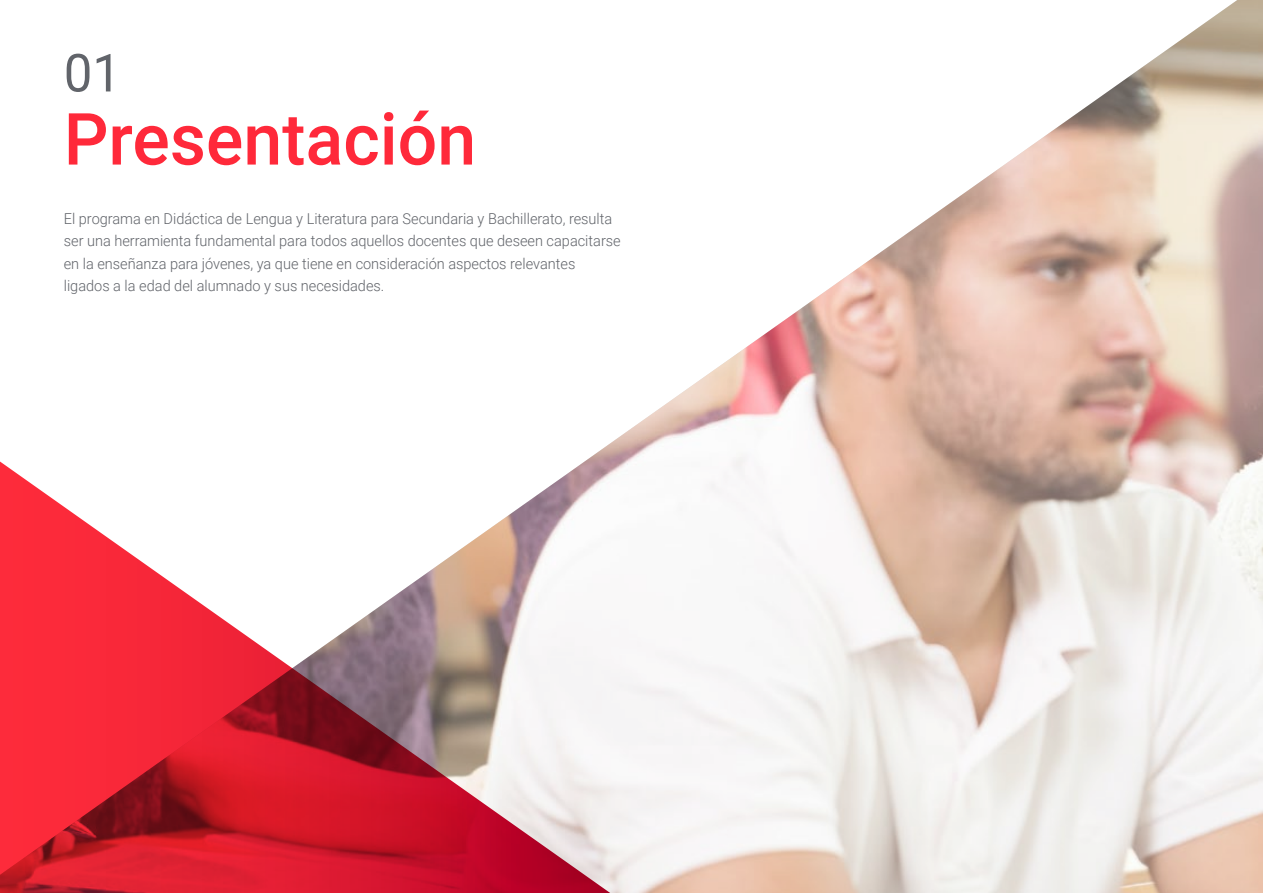
<style>
.page{position:relative;width:1263px;height:893px;background:#fff}
.page>*{position:absolute;margin:0;border:0;box-sizing:border-box;transform-origin:0 0}
.t1{font:500 72px "Roboto";color:#ff293a}
.t2{font:52.5px "Roboto";color:#61646a}
.t3{font:300 15px/22.5px "Roboto";color:#61646a}
</style>
<div class="page">
<img style="left:607px;top:0;width:656px;height:893px">
<svg style="left:0;top:446px;width:640px;height:447px"></svg>
<h2 class="t2" style="left:64px;top:36px;width:59px">01</h2>
<h1 class="t1" style="left:64px;top:89px;width:414px">Presentación</h1>
<p class="t3" style="left:64px;top:207px;width:558px">El programa en Didáctica de Lengua y Literatura para Secundaria y Bachillerato, resulta ser una herramienta fundamental para todos aquellos docentes que deseen capacitarse en la enseñanza para jóvenes, ya que tiene en consideración aspectos relevantes ligados a la edad del alumnado y sus necesidades.</p>
</div>
